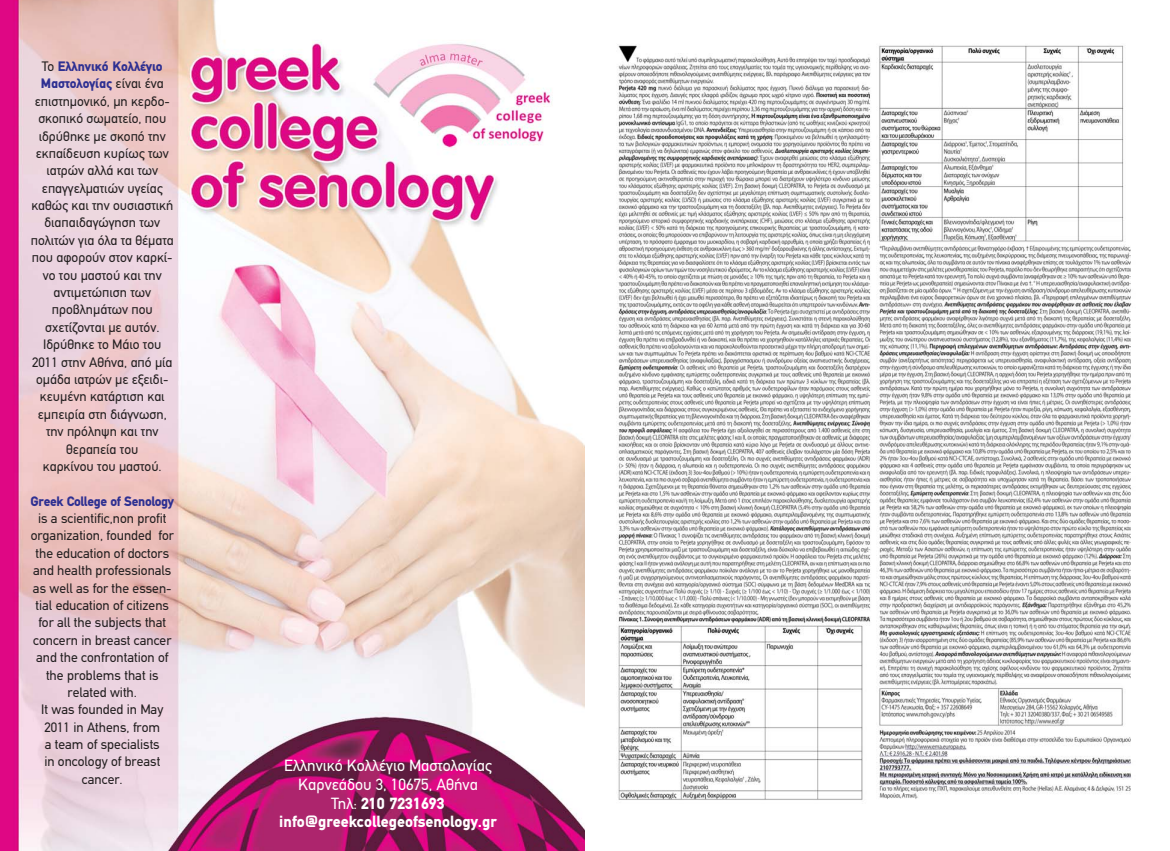
<style>
.page{position:relative;width:1170px;height:851px;background:#fff}
.page>*{position:absolute;margin:0;border:0;box-sizing:border-box;transform-origin:0 0}
.t1{font:16.25px/18.6px "PF Din Text";color:#fff;text-align:center}
.t2{font:13.75px/17.4px "PF Din Text";color:#231f20;text-align:center}
.t3{font:900 13.75px "PF Din Text";letter-spacing:-.025em;color:#2e3092}
.s1{font-weight:900;color:#2e3092}
.s2{font-weight:900}
</style>
<div class="page">
<img style="left:616px;top:45px;width:516px;height:755px">
<img style="left:0;top:0;width:584px;height:850px">
<p class="t2" style="left:31px;top:59px;width:144px">Το <span class="s1">Ελληνικό Κολλέγιο<br>Μαστολογίας</span> είναι ένα επιστημονικό, μη κερδο&shy;σκοπικό σωματείο, που ιδρύθηκε με σκοπό την εκπαίδευση κυρίως των ιατρών αλλά και των επαγγελματιών υγείας καθώς και την ουσιαστική διαπαιδαγώγηση των πολιτών για όλα τα θέματα που αφορούν στον καρκί&shy;νο του μαστού και την αντιμετώπιση των προβλημάτων που σχετίζονται με αυτόν.<br>Ιδρύθηκε το Μάιο του<br>2011 στην Αθήνα, από μία ομάδα ιατρών με εξειδι&shy;κευμένη κατάρτιση και εμπειρία στη διάγνωση, την πρόληψη και την θεραπεία του<br>καρκίνου του μαστού.</p>
<p class="t3" style="left:31px;top:496px;width:145px">Greek College of Senology</p>
<p class="t2" style="left:31px;top:511px;width:145px">is a scientific,non profit organization, founded for the education of doctors and health professionals as well as for the essen&shy;tial education of citizens for all the subjects that concern in breast cancer and the confrontation of the problems that is related with.<br>It was founded in May<br>2011 in Athens, from<br>a team of specialists<br>in oncology of breast cancer.</p>
<p class="t1" style="left:279px;top:757px;width:219px">Ελληνικό Κολλέγιο Μαστολογίας<br>Καρνεάδου 3, 10675, Αθήνα<br>Τηλ: <span class="s2">210 7231693 info@greekcollegeofsenology.gr</span></p>
</div>
